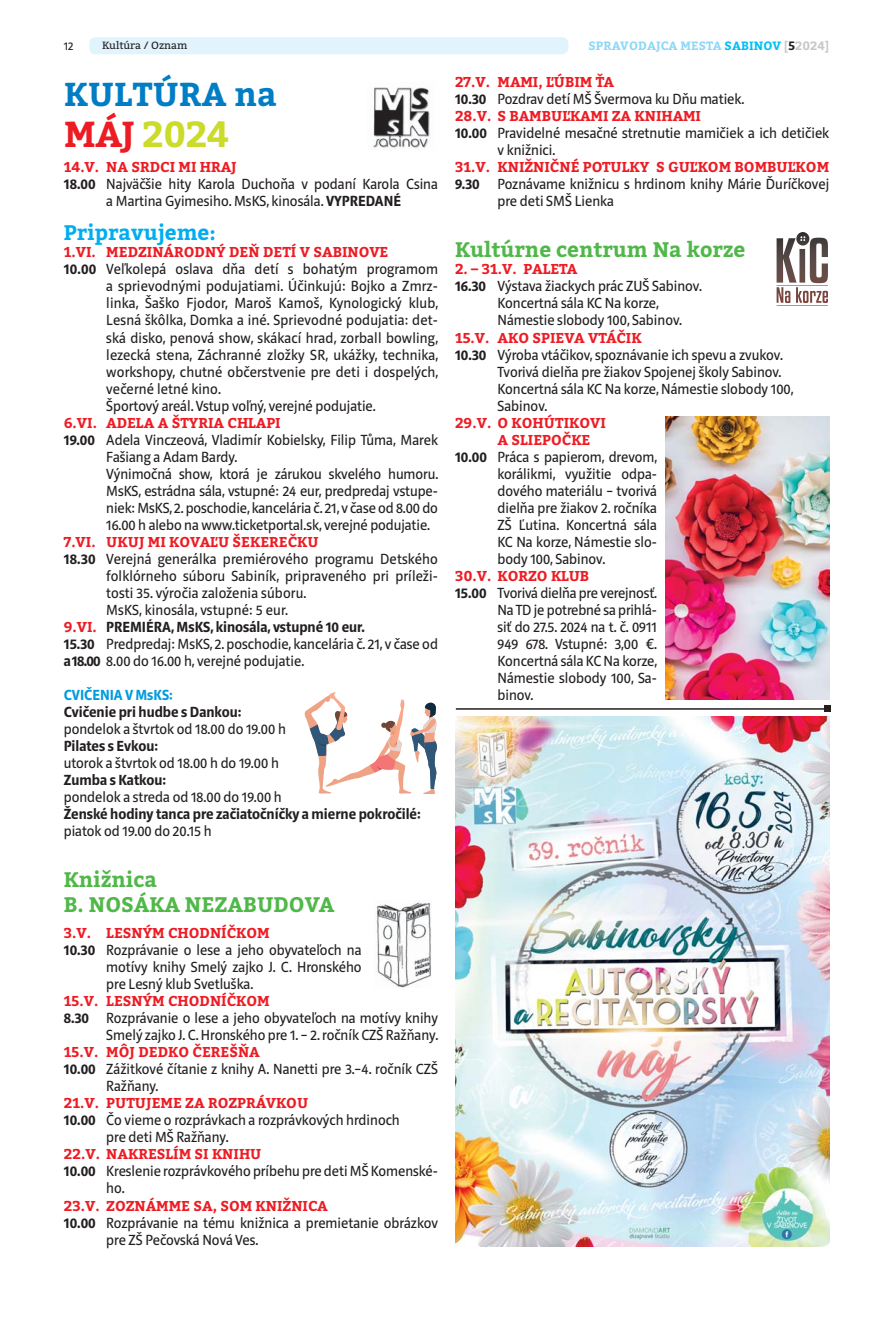
<style>
.page{position:relative;width:893px;height:1319px;background:#fff}
.page>*{position:absolute;margin:0;border:0;box-sizing:border-box;transform-origin:0 0}
.t1{font:700 36px "Bitter";letter-spacing:-.02em;color:#cadb2a}
.t2{font:700 33px "Bitter";letter-spacing:.01em;color:#007dc5}
.t3{font:700 21px/25px "Bitter";color:#50b848}
.t4{font:700 21px "Bitter";color:#00aeef}
.t5{font:15px/17px "Riga";color:#231f20}
.t6{font:700 15px "Riga";color:#231f20}
.t7{font:700 15px "Riga";color:#009bdf}
.t8{font:700 14.25px/17px "Bitter";color:#ed1c24}
.t9{font:700 12px "Bitter";letter-spacing:.01em;color:#8ed8f8}
.t10{font:12px "Riga";color:#231f20}
.t11{font:10.5px "Bitter";color:#231f20}
.s1{color:#00c0f3}
.s2{color:#c6c8ca}
.s3{color:#231f20}
.s4{color:#ed1c24}
.s5{font-weight:700}
.s6{font-family:"Bitter";font-size:14.25px;color:#ed1c24}
</style>
<div class="page">
<div style="left:89px;top:37px;width:479px;height:17px;background:#e1f4fd;border-radius:6px"></div>
<img style="left:376px;top:901px;width:55px;height:86px">
<svg style="left:776px;top:232px;width:52px;height:74px"></svg>
<img style="left:373px;top:87px;width:57px;height:62px">
<svg style="left:304px;top:692px;width:133px;height:102px"></svg>
<img style="left:455px;top:716px;width:374px;height:530px">
<hr style="left:456px;top:708px;width:371px;height:1px;background:#231f20">
<svg style="left:824px;top:705px;width:6px;height:6px"></svg>
<img style="left:665px;top:417px;width:164px;height:282px">
<p class="t10" style="left:64px;top:40px;width:11px">12</p>
<p class="t11" style="left:102px;top:40px;width:87px">Kultúra / Oznam</p>
<p class="t9" style="left:589px;top:40px;width:242px">SPRAVODAJCA MESTA <span class="s1">SABINOV</span> <span class="s2">[</span><span class="s3">5</span><span class="s2">2024]</span></p>
<h2 class="t2" style="left:64px;top:79px;width:214px">KULTÚRA na</h2>
<h1 class="t1" style="left:64px;top:117px;width:167px"><span class="s4">MÁJ</span> 2024</h1>
<p class="t8" style="left:64px;top:159px;width:174px">14.V. NA SRDCI MI HRAJ</p>
<p class="t5" style="left:64px;top:176px;width:376px;text-align:center"><span class="s5">18.00</span> Najväčšie hity Karola Duchoňa v podaní Karola Csina a Martina Gyimesiho. MsKS, kinosála. <span class="s5">VYPREDANÉ</span></p>
<h3 class="t4" style="left:64px;top:223px;width:154px">Pripravujeme:</h3>
<p class="t8" style="left:64px;top:244px;width:326px">1.VI. MEDZINÁRODNÝ DEŇ DETÍ V SABINOVE</p>
<p class="t5" style="left:106px;top:261px;width:334px;text-indent:-43px"><span class="s5">10.00</span> Veľkolepá oslava dňa detí s bohatým programom a sprievodnými podujatiami. Účinkujú: Bojko a Zmrz&shy;linka, Šaško Fjodor, Maroš Kamoš, Kynologický klub, Lesná škôlka, Domka a iné. Sprievodné podujatia: det&shy;ská disko, penová show, skákací hrad, zorball bowling, lezecká stena, Záchranné zložky SR, ukážky, technika, workshopy, chutné občerstvenie pre deti i dospelých, večerné letné kino.<br>Športový areál. Vstup voľný, verejné podujatie.</p>
<p class="t8" style="left:64px;top:415px;width:218px">6.VI. ADELA A ŠTYRIA CHLAPI</p>
<p class="t5" style="left:106px;top:432px;width:334px;text-indent:-43px"><span class="s5">19.00</span> Adela Vinczeová, Vladimír Kobielsky, Filip Tůma, Marek Fašiang a Adam Bardy.<br>Výnimočná show, ktorá je zárukou skvelého humoru.<br>MsKS, estrádna sála, vstupné: 24 eur, predpredaj vstupe&shy;niek: MsKS, 2. poschodie, kancelária č. 21, v čase od 8.00 do 16.00 h alebo na www.ticketportal.sk, verejné podujatie.</p>
<p class="t8" style="left:64px;top:534px;width:256px">7.VI. UKUJ MI KOVAĽU ŠEKEREČKU</p>
<p class="t5" style="left:64px;top:551px;width:376px"><span class="s5">18.30</span> Verejná generálka premiérového programu Detského</p>
<p class="t5" style="left:106px;top:568px;width:333px">folklórneho súboru Sabiník, pripraveného pri príleži-</p>
<p class="t5" style="left:106px;top:585px;width:202px">tosti 35. výročia založenia súboru.</p>
<p class="t5" style="left:106px;top:602px;width:183px">MsKS, kinosála, vstupné: 5 eur.</p>
<p class="t6" style="left:64px;top:619px;width:303px"><span class="s6">9.VI.</span> PREMIÉRA, MsKS, kinosála, vstupné 10 eur.</p>
<p class="t5" style="left:64px;top:636px;width:376px"><span class="s5">15.30</span> Predpredaj: MsKS, 2. poschodie, kancelária č. 21, v čase od</p>
<p class="t5" style="left:64px;top:653px;width:242px"><span class="s5">a 18.00</span> 8.00 do 16.00 h, verejné podujatie.</p>
<p class="t7" style="left:64px;top:687px;width:111px">CVIČENIA V MsKS:</p>
<p class="t6" style="left:64px;top:704px;width:179px">Cvičenie pri hudbe s Dankou:</p>
<p class="t5" style="left:64px;top:721px;width:224px">pondelok a štvrtok od 18.00 do 19.00 h</p>
<p class="t6" style="left:64px;top:738px;width:96px">Pilates s Evkou:</p>
<p class="t5" style="left:64px;top:755px;width:217px">utorok a štvrtok od 18.00 h do 19.00 h</p>
<p class="t6" style="left:64px;top:772px;width:104px">Zumba s Katkou:</p>
<p class="t5" style="left:64px;top:789px;width:220px">pondelok a streda od 18.00 do 19.00 h</p>
<p class="t6" style="left:64px;top:806px;width:358px">Ženské hodiny tanca pre začiatočníčky a mierne pokročilé:</p>
<p class="t5" style="left:64px;top:823px;width:149px">piatok od 19.00 do 20.15 h</p>
<h3 class="t3" style="left:64px;top:868px;width:272px">Knižnica<br>B. NOSÁKA NEZABUDOVA</h3>
<p class="t8" style="left:64px;top:925px;width:208px">3.V. LESNÝM CHODNÍČKOM</p>
<p class="t5" style="left:106px;top:942px;width:257px;text-align:justify;text-indent:-43px"><span class="s5">10.30</span> Rozprávanie o lese a jeho obyvateľoch na motívy knihy Smelý zajko J. C. Hronského pre Lesný klub Svetluška.</p>
<p class="t8" style="left:64px;top:993px;width:208px">15.V. LESNÝM CHODNÍČKOM</p>
<p class="t5" style="left:64px;top:1010px;width:376px;text-align:right"><span class="s5">8.30</span> Rozprávanie o lese a jeho obyvateľoch na motívy knihy<br>Smelý zajko J. C. Hronského pre 1. – 2. ročník CZŠ Ražňany.</p>
<p class="t8" style="left:64px;top:1044px;width:198px">15.V. MÔJ DEDKO ČEREŠŇA</p>
<p class="t5" style="left:106px;top:1061px;width:333px;text-indent:-43px"><span class="s5">10.00</span> Zážitkové čítanie z knihy A. Nanetti pre 3.–4. ročník CZŠ<br>Ražňany.</p>
<p class="t8" style="left:64px;top:1095px;width:246px">21.V. PUTUJEME ZA ROZPRÁVKOU</p>
<p class="t5" style="left:106px;top:1112px;width:295px;text-indent:-43px"><span class="s5">10.00</span> Čo vieme o rozprávkach a rozprávkových hrdinoch pre deti MŠ Ražňany.</p>
<p class="t8" style="left:64px;top:1146px;width:199px">22.V. NAKRESLÍM SI KNIHU</p>
<p class="t5" style="left:106px;top:1163px;width:333px;text-indent:-43px"><span class="s5">10.00</span> Kreslenie rozprávkového príbehu pre deti MŠ Komenské&shy;ho.</p>
<p class="t8" style="left:64px;top:1197px;width:266px">23.V. ZOZNÁMME SA, SOM KNIŽNICA</p>
<p class="t5" style="left:106px;top:1214px;width:333px;text-indent:-43px"><span class="s5">10.00</span> Rozprávanie na tému knižnica a premietanie obrázkov pre ZŠ Pečovská Nová Ves.</p>
<p class="t8" style="left:455px;top:74px;width:161px">27.V. MAMI, ĽÚBIM ŤA</p>
<p class="t5" style="left:455px;top:91px;width:291px"><span class="s5">10.30</span> Pozdrav detí MŠ Švermova ku Dňu matiek.</p>
<p class="t8" style="left:455px;top:108px;width:248px">28.V. S BAMBUĽKAMI ZA KNIHAMI</p>
<p class="t5" style="left:497px;top:125px;width:333px;text-indent:-43px"><span class="s5">10.00</span> Pravidelné mesačné stretnutie mamičiek a ich detičiek v knižnici.</p>
<p class="t8" style="left:455px;top:159px;width:376px">31.V. KNIŽNIČNÉ POTULKY S GUĽKOM BOMBUĽKOM</p>
<p class="t5" style="left:497px;top:176px;width:333px;text-indent:-43px"><span class="s5">9.30</span> Poznávame knižnicu s hrdinom knihy Márie Ďuríčkovej pre deti SMŠ Lienka</p>
<h3 class="t3" style="left:455px;top:238px;width:292px">Kultúrne centrum Na korze</h3>
<p class="t8" style="left:455px;top:262px;width:124px">2. – 31.V. PALETA</p>
<p class="t5" style="left:497px;top:278px;width:206px;text-indent:-43px"><span class="s5">16.30</span> Výstava žiackych prác ZUŠ Sabinov.<br>Koncertná sála KC Na korze,<br>Námestie slobody 100, Sabinov.</p>
<p class="t8" style="left:455px;top:330px;width:188px">15.V. AKO SPIEVA VTÁČIK</p>
<p class="t5" style="left:497px;top:347px;width:297px;text-indent:-43px"><span class="s5">10.30</span> Výroba vtáčikov, spoznávanie ich spevu a zvukov.<br>Tvorivá dielňa pre žiakov Spojenej školy Sabinov.<br>Koncertná sála KC Na korze, Námestie slobody 100, Sabinov.</p>
<p class="t8" style="left:497px;top:415px;width:110px;text-indent:-43px">29.V. O KOHÚTIKOVI<br>A SLIEPOČKE</p>
<p class="t5" style="left:497px;top:449px;width:161px;text-align:justify;text-indent:-43px"><span class="s5">10.00</span> Práca s papierom, drevom, korálikmi, využitie odpa&shy;dového materiálu – tvorivá dielňa pre žiakov 2. ročníka ZŠ Ľutina. Koncertná sála KC Na korze, Námestie slo&shy;body 100, Sabinov.</p>
<p class="t8" style="left:455px;top:568px;width:136px">30.V. KORZO KLUB</p>
<p class="t5" style="left:497px;top:585px;width:161px;text-align:justify;text-indent:-43px"><span class="s5">15.00</span> Tvorivá dielňa pre verejnosť.<br>Na TD je potrebné sa prihlá&shy;siť do 27.5. 2024 na t. č. 0911<br>949 678. Vstupné: 3,00 €.<br>Koncertná sála KC Na korze, Námestie slobody 100, Sa&shy;binov.</p>
</div>
